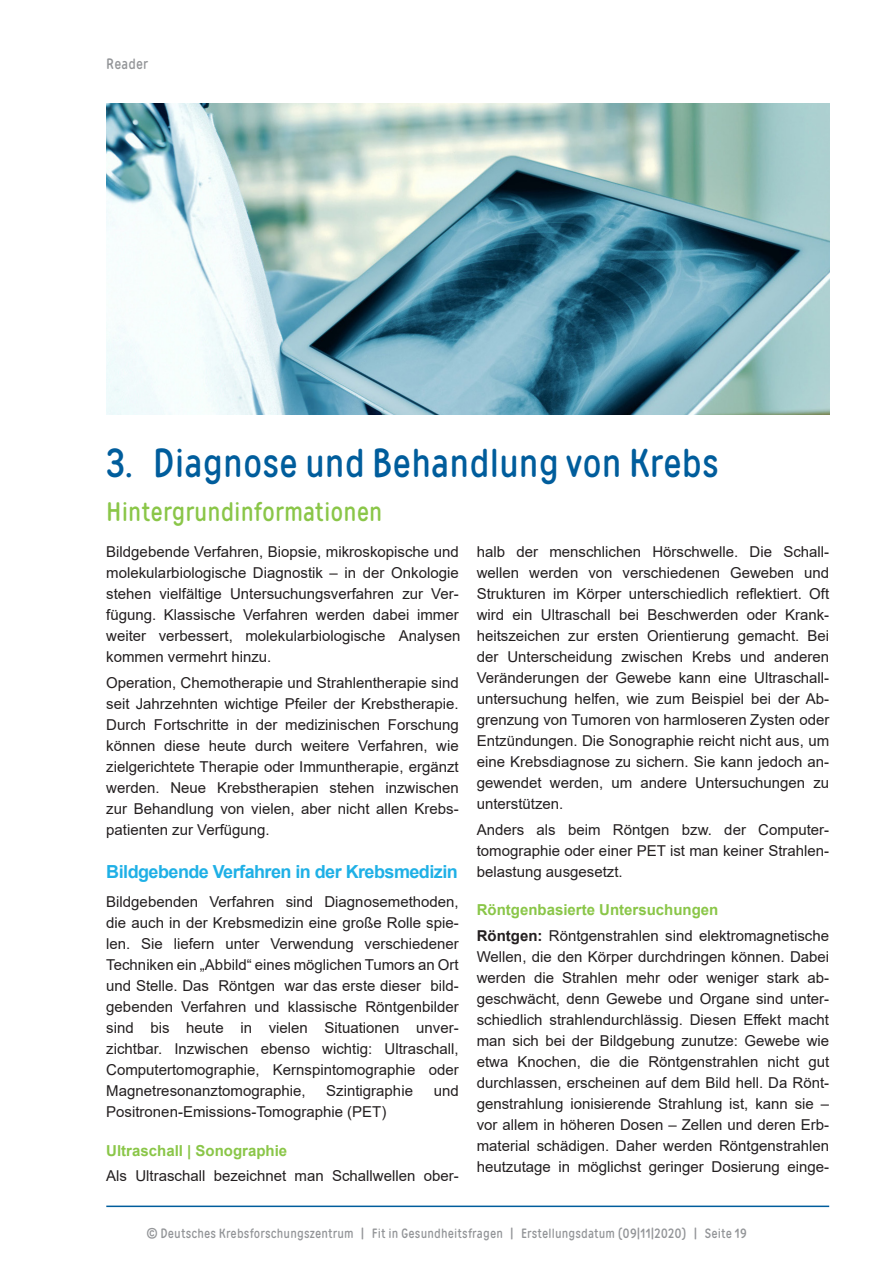
<style>
.page{position:relative;width:893px;height:1263px;background:#fff}
.page>*{position:absolute;margin:0;border:0;box-sizing:border-box;transform-origin:0 0}
.t1{font:40.5px "Matias";color:#005d9c}
.t2{font:27px "Matias";color:#8ac648}
.t3{font:700 18px "Arial";letter-spacing:-.03em;color:#1fb0e6}
.t4{font:700 15.15px "Arial";color:#8ac648}
.t5{font:15px/21px "Arial";color:#231f20;text-align:justify}
.t6{font:15px "Matias";letter-spacing:.01em;color:#939598}
.t7{font:13.5px "Matias";letter-spacing:.01em;color:#939598}
.s1{font-weight:700}
</style>
<div class="page">
<hr style="left:106px;top:1205px;width:723px;height:2px;background:#005d9c">
<img style="left:106px;top:103px;width:723px;height:312px">
<p class="t6" style="left:106px;top:55px;width:43px">Reader</p>
<h1 class="t1" style="left:106px;top:439px;width:614px">3. Diagnose und Behandlung von Krebs</h1>
<h2 class="t2" style="left:106px;top:496px;width:278px">Hintergrundinformationen</h2>
<p class="t5" style="left:106px;top:543px;width:356px">Bildgebende Verfahren, Biopsie, mikroskopische und molekularbiologische Diagnostik – in der Onkologie stehen vielfältige Untersuchungsverfahren zur Ver&shy;fügung. Klassische Verfahren werden dabei immer weiter verbessert, molekularbiologische Analysen kommen vermehrt hinzu.</p>
<p class="t5" style="left:106px;top:673px;width:354px">Operation, Chemotherapie und Strahlentherapie sind seit Jahrzehnten wichtige Pfeiler der Krebstherapie.<br>Durch Fortschritte in der medizinischen Forschung können diese heute durch weitere Verfahren, wie zielgerichtete Therapie oder Immuntherapie, ergänzt werden. Neue Krebstherapien stehen inzwischen zur Behandlung von vielen, aber nicht allen Krebs&shy;patienten zur Verfügung.</p>
<p class="t3" style="left:106px;top:864px;width:353px">Bildgebende Verfahren in der Krebsmedizin</p>
<p class="t5" style="left:106px;top:893px;width:354px">Bildgebenden Verfahren sind Diagnosemethoden, die auch in der Krebsmedizin eine große Rolle spie&shy;len. Sie liefern unter Verwendung verschiedener Techniken ein „Abbild“ eines möglichen Tumors an Ort und Stelle. Das Röntgen war das erste dieser bild&shy;gebenden Verfahren und klassische Röntgenbilder sind bis heute in vielen Situationen unver&shy;zichtbar. Inzwischen ebenso wichtig: Ultraschall, Computertomographie, Kernspintomographie oder Magnetresonanztomographie,</p>
<p class="t5" style="left:326px;top:1082px;width:88px">Szintigraphie</p>
<p class="t5" style="left:434px;top:1082px;width:27px">und</p>
<p class="t5" style="left:106px;top:1103px;width:282px">Positronen-Emissions-Tomographie (PET)</p>
<p class="t4" style="left:106px;top:1145px;width:182px">Ultraschall | Sonographie</p>
<p class="t5" style="left:106px;top:1166px;width:354px">Als Ultraschall bezeichnet man Schallwellen ober-</p>
<p class="t5" style="left:477px;top:543px;width:354px">halb der menschlichen Hörschwelle. Die Schall&shy;wellen werden von verschiedenen Geweben und Strukturen im Körper unterschiedlich reflektiert. Oft wird ein Ultraschall bei Beschwerden oder Krank&shy;heitszeichen zur ersten Orientierung gemacht. Bei der Unterscheidung zwischen Krebs und anderen Veränderungen der Gewebe kann eine Ultraschall&shy;untersuchung helfen, wie zum Beispiel bei der Ab&shy;grenzung von Tumoren von harmloseren Zysten oder Entzündungen. Die Sonographie reicht nicht aus, um eine Krebsdiagnose zu sichern. Sie kann jedoch an&shy;gewendet werden, um andere Untersuchungen zu unterstützen.</p>
<p class="t5" style="left:477px;top:820px;width:354px">Anders als beim Röntgen bzw. der Computer&shy;tomographie oder einer PET ist man keiner Strahlen&shy;belastung ausgesetzt.</p>
<p class="t4" style="left:477px;top:904px;width:243px">Röntgenbasierte Untersuchungen</p>
<p class="t5" style="left:477px;top:926px;width:354px"><span class="s1">Röntgen:</span> Röntgenstrahlen sind elektromagnetische Wellen, die den Körper durchdringen können. Dabei werden die Strahlen mehr oder weniger stark ab&shy;geschwächt, denn Gewebe und Organe sind unter&shy;schiedlich strahlendurchlässig. Diesen Effekt macht man sich bei der Bildgebung zunutze: Gewebe wie etwa Knochen, die die Röntgenstrahlen nicht gut durchlassen, erscheinen auf dem Bild hell. Da Rönt&shy;genstrahlung ionisierende Strahlung ist, kann sie – vor allem in höheren Dosen – Zellen und deren Erb&shy;material schädigen. Daher werden Röntgenstrahlen heutzutage in möglichst geringer Dosierung einge-</p>
<p class="t7" style="left:146px;top:1225px;width:602px">© Deutsches Krebsforschungszentrum | Fit in Gesundheitsfragen | Erstellungsdatum (09|11|2020) | Seite 19</p>
</div>
